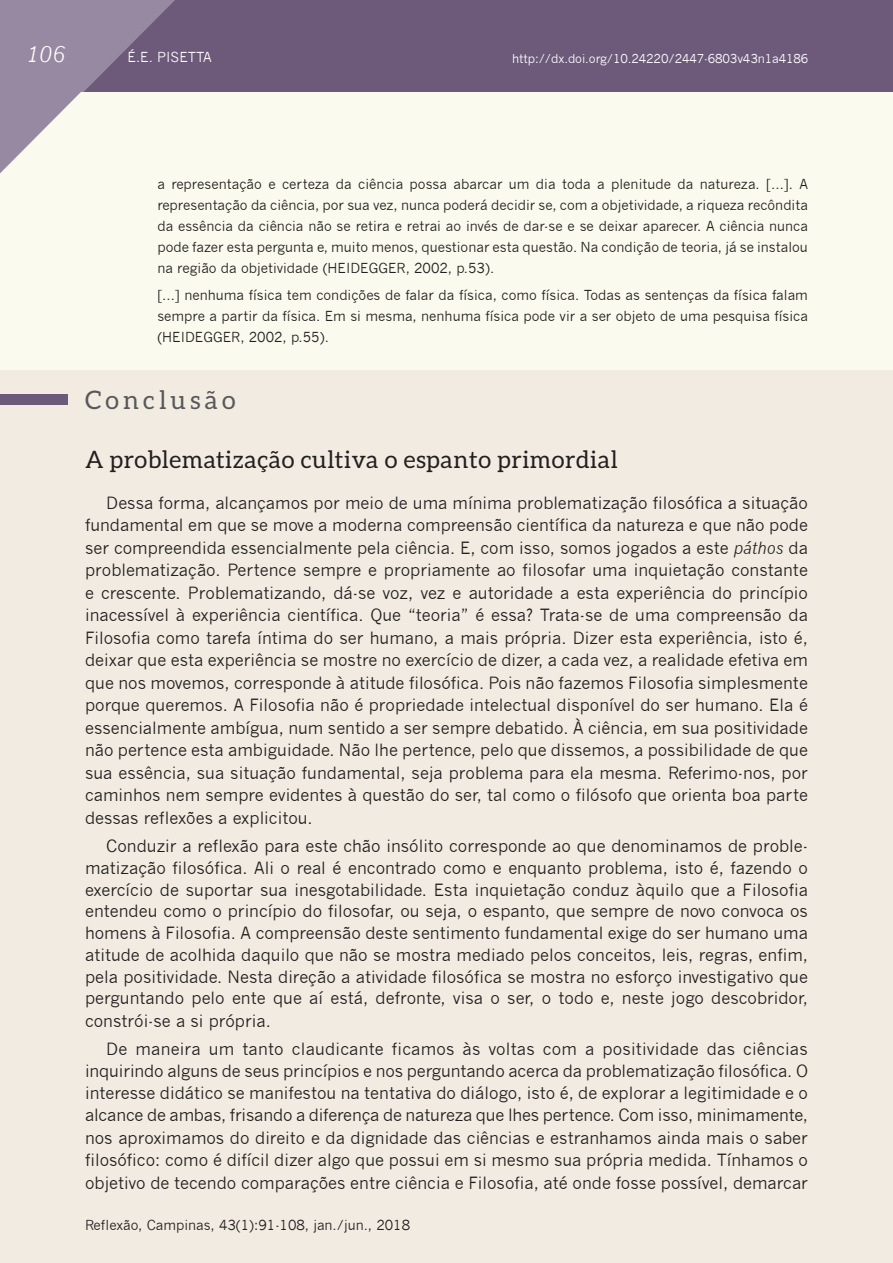
<style>
.page{position:relative;width:893px;height:1263px;background:#fff}
.page>*{position:absolute;margin:0;border:0;box-sizing:border-box;transform-origin:0 0}
.t1{font:25.5px "Aleo";color:#57585a}
.t2{font:24px "Aleo";letter-spacing:.025em;color:#231f20}
.t3{font:italic 21px "News Gothic";color:#fff}
.t4{font:16.5px/22.5px "News Gothic";color:#231f20;text-align:justify}
.t5{font:13.5px/21px "News Gothic";color:#231f20;text-align:justify}
.t6{font:13.5px "News Gothic";color:#fff}
.t7{font:12px "News Gothic";letter-spacing:-.01em;color:#fff}
.s1{font-style:italic}
</style>
<div class="page">
<div style="left:0;top:370px;width:893px;height:893px;background:#f1ebe1"></div>
<div style="left:0;top:0;width:893px;height:93px;background:#6d597a"></div>
<div style="left:0;top:93px;width:893px;height:277px;background:#fbfaee"></div>
<svg style="left:0;top:0;width:176px;height:173px"></svg>
<div style="left:0;top:395px;width:68px;height:10px;background:#6d597a"></div>
<p class="t3" style="left:26px;top:42px;width:41px">106</p>
<p class="t3" style="left:29px;top:42px;width:41px">106</p>
<p class="t6" style="left:128px;top:49px;width:86px">É.E. PISETTA</p>
<p class="t7" style="left:512px;top:51px;width:298px">http://dx.doi.org/10.24220/2447-6803v43n1a4186</p>
<p class="t5" style="left:157px;top:174px;width:652px">a representação e certeza da ciência possa abarcar um dia toda a plenitude da natureza. [...]. A representação da ciência, por sua vez, nunca poderá decidir se, com a objetividade, a riqueza recôndita da essência da ciência não se retira e retrai ao invés de dar-se e se deixar aparecer. A ciência nunca pode fazer esta pergunta e, muito menos, questionar esta questão. Na condição de teoria, já se instalou na região da objetividade (HEIDEGGER, 2002, p.53).</p>
<p class="t5" style="left:157px;top:285px;width:652px">[...] nenhuma física tem condições de falar da física, como física. Todas as sentenças da física falam sempre a partir da física. Em si mesma, nenhuma física pode vir a ser objeto de uma pesquisa física (HEIDEGGER, 2002, p.55).</p>
<h1 class="t1" style="left:85px;top:385px;width:152px">C o n c l u s ã o</h1>
<h2 class="t2" style="left:85px;top:446px;width:534px">A problematização cultiva o espanto primordial</h2>
<p class="t4" style="left:85px;top:491px;width:724px;text-indent:21px">Dessa forma, alcançamos por meio de uma mínima problematização filosófica a situação fundamental em que se move a moderna compreensão científica da natureza e que não pode ser compreendida essencialmente pela ciência. E, com isso, somos jogados a este <span class="s1">páthos</span> da problematização. Pertence sempre e propriamente ao filosofar uma inquietação constante e crescente. Problematizando, dá-se voz, vez e autoridade a esta experiência do princípio inacessível à experiência científica. Que “teoria” é essa? Trata-se de uma compreensão da Filosofia como tarefa íntima do ser humano, a mais própria. Dizer esta experiência, isto é, deixar que esta experiência se mostre no exercício de dizer, a cada vez, a realidade efetiva em que nos movemos, corresponde à atitude filosófica. Pois não fazemos Filosofia simplesmente porque queremos. A Filosofia não é propriedade intelectual disponível do ser humano. Ela é essencialmente ambígua, num sentido a ser sempre debatido. À ciência, em sua positividade não pertence esta ambiguidade. Não lhe pertence, pelo que dissemos, a possibilidade de que sua essência, sua situação fundamental, seja problema para ela mesma. Referimo-nos, por caminhos nem sempre evidentes à questão do ser, tal como o filósofo que orienta boa parte dessas reflexões a explicitou.</p>
<p class="t4" style="left:85px;top:835px;width:724px;line-height:21.9px;text-indent:21px">Conduzir a reflexão para este chão insólito corresponde ao que denominamos de proble&shy;matização filosófica. Ali o real é encontrado como e enquanto problema, isto é, fazendo o exercício de suportar sua inesgotabilidade. Esta inquietação conduz àquilo que a Filosofia entendeu como o princípio do filosofar, ou seja, o espanto, que sempre de novo convoca os homens à Filosofia. A compreensão deste sentimento fundamental exige do ser humano uma atitude de acolhida daquilo que não se mostra mediado pelos conceitos, leis, regras, enfim, pela positividade. Nesta direção a atividade filosófica se mostra no esforço investigativo que perguntando pelo ente que aí está, defronte, visa o ser, o todo e, neste jogo descobridor, constrói-se a si própria.</p>
<p class="t4" style="left:85px;top:1038px;width:724px;text-indent:21px">De maneira um tanto claudicante ficamos às voltas com a positividade das ciências inquirindo alguns de seus princípios e nos perguntando acerca da problematização filosófica. O interesse didático se manifestou na tentativa do diálogo, isto é, de explorar a legitimidade e o alcance de ambas, frisando a diferença de natureza que lhes pertence. Com isso, minimamente, nos aproximamos do direito e da dignidade das ciências e estranhamos ainda mais o saber filosófico: como é difícil dizer algo que possui em si mesmo sua própria medida. Tínhamos o objetivo de tecendo comparações entre ciência e Filosofia, até onde fosse possível, demarcar</p>
<p class="t5" style="left:85px;top:1215px;width:327px">Reflexão, Campinas, 43(1):91-108, jan./jun., 2018</p>
</div>
